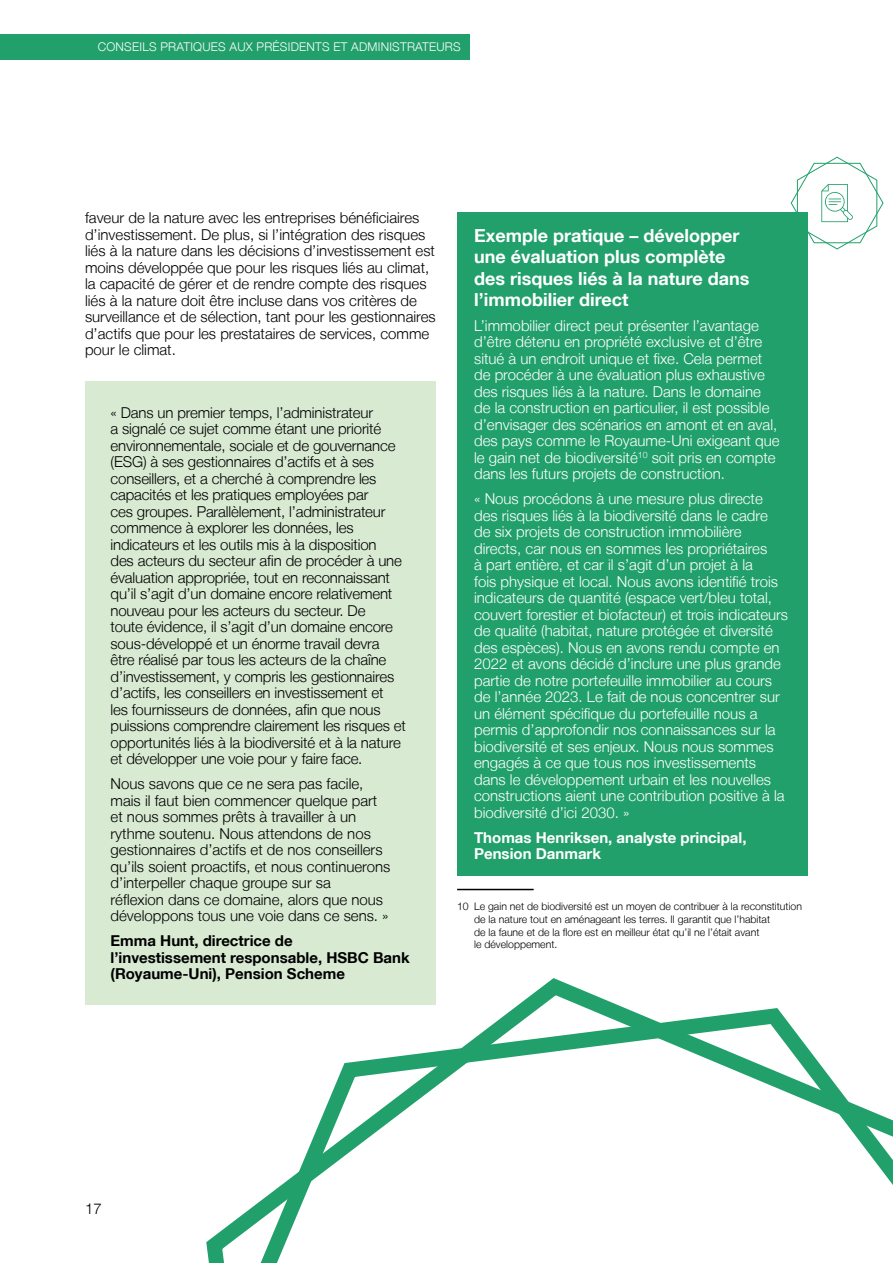
<style>
.page{position:relative;width:893px;height:1263px;background:#fff}
.page>*{position:absolute;margin:0;border:0;box-sizing:border-box;transform-origin:0 0}
.t1{font:700 18px/21px "Helvetica Neue LT";color:#fff}
.t2{font:300 15px/16.5px "Helvetica Neue LT";letter-spacing:-.01em;color:#000}
.t3{font:300 15px/16.5px "Helvetica Neue LT";color:#fff}
.t4{font:700 15px/16.5px "Helvetica Neue LT";color:#000}
.t5{font:700 15px/16.5px "Helvetica Neue LT";color:#fff}
.t6{font:300 12px "Helvetica Neue LT";letter-spacing:.02em;color:#fff}
.t7{font:300 10.5px/12.6px "Helvetica Neue LT";color:#000}
</style>
<div class="page">
<div style="left:0;top:34px;width:469px;height:26px;background:#21a06b"></div>
<div style="left:85px;top:382px;width:351px;height:623px;background:#d9ead3"></div>
<svg style="left:791px;top:157px;width:92px;height:92px"></svg>
<svg style="left:525px;top:978px;width:81px;height:22px"></svg>
<svg style="left:206px;top:1000px;width:687px;height:263px"></svg>
<div style="left:457px;top:213px;width:351px;height:663px;background:#21a06b"></div>
<hr style="left:457px;top:889px;width:77px;height:1px;background:#000">
<p class="t6" style="left:98px;top:39px;width:364px">CONSEILS PRATIQUES AUX PRÉSIDENTS ET ADMINISTRATEURS</p>
<p class="t2" style="left:85px;top:209px;width:352px">faveur de la nature avec les entreprises bénéficiaires d’investissement. De plus, si l’intégration des risques liés à la nature dans les décisions d’investissement est moins développée que pour les risques liés au climat, la capacité de gérer et de rendre compte des risques liés à la nature doit être incluse dans vos critères de surveillance et de sélection, tant pour les gestionnaires d’actifs que pour les prestataires de services, comme pour le climat.</p>
<p class="t2" style="left:111px;top:404px;width:297px">« Dans un premier temps, l’administrateur<br>a signalé ce sujet comme étant une priorité environnementale, sociale et de gouvernance (ESG) à ses gestionnaires d’actifs et à ses conseillers, et a cherché à comprendre les capacités et les pratiques employées par<br>ces groupes. Parallèlement, l’administrateur commence à explorer les données, les indicateurs et les outils mis à la disposition<br>des acteurs du secteur afin de procéder à une évaluation appropriée, tout en reconnaissant qu’il s’agit d’un domaine encore relativement nouveau pour les acteurs du secteur. De<br>toute évidence, il s’agit d’un domaine encore sous-développé et un énorme travail devra être réalisé par tous les acteurs de la chaîne d’investissement, y compris les gestionnaires d’actifs, les conseillers en investissement et<br>les fournisseurs de données, afin que nous puissions comprendre clairement les risques et opportunités liés à la biodiversité et à la nature et développer une voie pour y faire face.</p>
<p class="t2" style="left:111px;top:775px;width:281px">Nous savons que ce ne sera pas facile, mais il faut bien commencer quelque part et nous sommes prêts à travailler à un rythme soutenu. Nous attendons de nos gestionnaires d’actifs et de nos conseillers qu’ils soient proactifs, et nous continuerons d’interpeller chaque groupe sur sa<br>réflexion dans ce domaine, alors que nous développons tous une voie dans ce sens. »</p>
<p class="t4" style="left:111px;top:932px;width:301px">Emma Hunt, directrice de l’investissement responsable, HSBC Bank (Royaume-Uni), Pension Scheme</p>
<p class="t1" style="left:474px;top:225px;width:277px">Exemple pratique – développer une évaluation plus complète des risques liés à la nature dans l’immobilier direct</p>
<p class="t3" style="left:474px;top:317px;width:307px">L’immobilier direct peut présenter l’avantage d’être détenu en propriété exclusive et d’être situé à un endroit unique et fixe. Cela permet de procéder à une évaluation plus exhaustive des risques liés à la nature. Dans le domaine de la construction en particulier, il est possible d’envisager des scénarios en amont et en aval, des pays comme le Royaume-Uni exigeant que le gain net de biodiversité<sup>10</sup> soit pris en compte dans les futurs projets de construction.</p>
<p class="t3" style="left:474px;top:490px;width:315px">« Nous procédons à une mesure plus directe des risques liés à la biodiversité dans le cadre<br>de six projets de construction immobilière directs, car nous en sommes les propriétaires<br>à part entière, et car il s’agit d’un projet à la<br>fois physique et local. Nous avons identifié trois indicateurs de quantité (espace vert/bleu total, couvert forestier et biofacteur) et trois indicateurs de qualité (habitat, nature protégée et diversité des espèces). Nous en avons rendu compte en 2022 et avons décidé d’inclure une plus grande partie de notre portefeuille immobilier au cours de l’année 2023. Le fait de nous concentrer sur un élément spécifique du portefeuille nous a permis d’approfondir nos connaissances sur la biodiversité et ses enjeux. Nous nous sommes engagés à ce que tous nos investissements dans le développement urbain et les nouvelles constructions aient une contribution positive à la biodiversité d’ici 2030. »</p>
<p class="t5" style="left:474px;top:829px;width:274px">Thomas Henriksen, analyste principal,<br>Pension Danmark</p>
<p class="t7" style="left:474px;top:900px;width:329px;text-indent:-17px">10 Le gain net de biodiversité est un moyen de contribuer à la reconstitution de la nature tout en aménageant les terres. Il garantit que l’habitat<br>de la faune et de la flore est en meilleur état qu’il ne l’était avant<br>le développement.</p>
<p class="t2" style="left:85px;top:1200px;width:18px">17</p>
</div>
